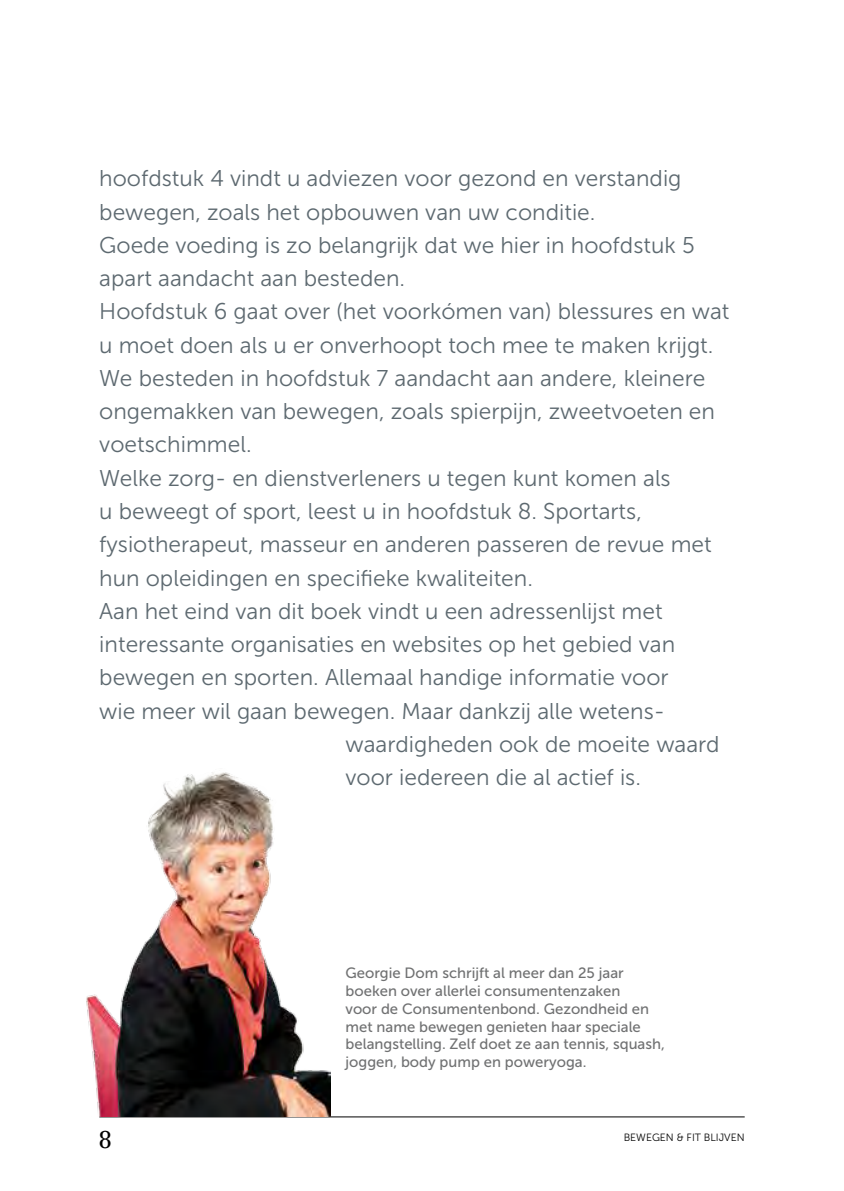
<style>
.page{position:relative;width:844px;height:1191px;background:#fff}
.page>*{position:absolute;margin:0;border:0;box-sizing:border-box;transform-origin:0 0}
.t1{font:24.5px "Nimrod";color:#000}
.t2{font:22.75px "Museo Sans 300";color:#5d6970}
.t3{font:14.88px/17.8px "Museo Sans 500";color:#707172}
.t4{font:10.5px "Museo Sans 300";color:#000}
</style>
<div class="page">
<hr style="left:99px;top:1116px;width:645px;height:1px;background:#000">
<img style="left:86px;top:772px;width:244px;height:344px">
<p class="t2" style="left:99px;top:166px;width:583px">hoofdstuk 4 vindt u adviezen voor gezond en verstandig</p>
<p class="t2" style="left:99px;top:199px;width:497px">bewegen, zoals het opbouwen van uw conditie.</p>
<p class="t2" style="left:99px;top:233px;width:596px">Goede voeding is zo belangrijk dat we hier in hoofdstuk 5</p>
<p class="t2" style="left:99px;top:266px;width:307px">apart aandacht aan besteden.</p>
<p class="t2" style="left:99px;top:299px;width:631px">Hoofdstuk 6 gaat over (het voorkómen van) blessures en wat</p>
<p class="t2" style="left:99px;top:332px;width:615px">u moet doen als u er onverhoopt toch mee te maken krijgt.</p>
<p class="t2" style="left:99px;top:366px;width:607px">We besteden in hoofdstuk 7 aandacht aan andere, kleinere</p>
<p class="t2" style="left:99px;top:399px;width:617px">ongemakken van bewegen, zoals spierpijn, zweetvoeten en</p>
<p class="t2" style="left:99px;top:432px;width:154px">voetschimmel.</p>
<p class="t2" style="left:99px;top:465px;width:572px">Welke zorg- en dienstverleners u tegen kunt komen als</p>
<p class="t2" style="left:99px;top:499px;width:544px">u beweegt of sport, leest u in hoofdstuk 8. Sportarts,</p>
<p class="t2" style="left:99px;top:532px;width:613px">fysiotherapeut, masseur en anderen passeren de revue met</p>
<p class="t2" style="left:99px;top:565px;width:435px">hun opleidingen en specifieke kwaliteiten.</p>
<p class="t2" style="left:99px;top:599px;width:564px">Aan het eind van dit boek vindt u een adressenlijst met</p>
<p class="t2" style="left:99px;top:632px;width:577px">interessante organisaties en websites op het gebied van</p>
<p class="t2" style="left:99px;top:665px;width:570px">bewegen en sporten. Allemaal handige informatie voor</p>
<p class="t2" style="left:99px;top:698px;width:567px">wie meer wil gaan bewegen. Maar dankzij alle wetens-</p>
<p class="t2" style="left:345px;top:732px;width:375px">waardigheden ook de moeite waard</p>
<p class="t2" style="left:345px;top:765px;width:297px">voor iedereen die al actief is.</p>
<p class="t1" style="left:99px;top:1124px;width:14px">8</p>
<p class="t3" style="left:345px;top:964px;width:321px">Georgie Dom schrijft al meer dan 25 jaar boeken over allerlei consumentenzaken<br>voor de Consumentenbond. Gezondheid en met name bewegen genieten haar speciale belangstelling. Zelf doet ze aan tennis, squash, joggen, body pump en poweryoga.</p>
<p class="t4" style="left:623px;top:1131px;width:122px">Bewegen &amp; fit blijven</p>
</div>
